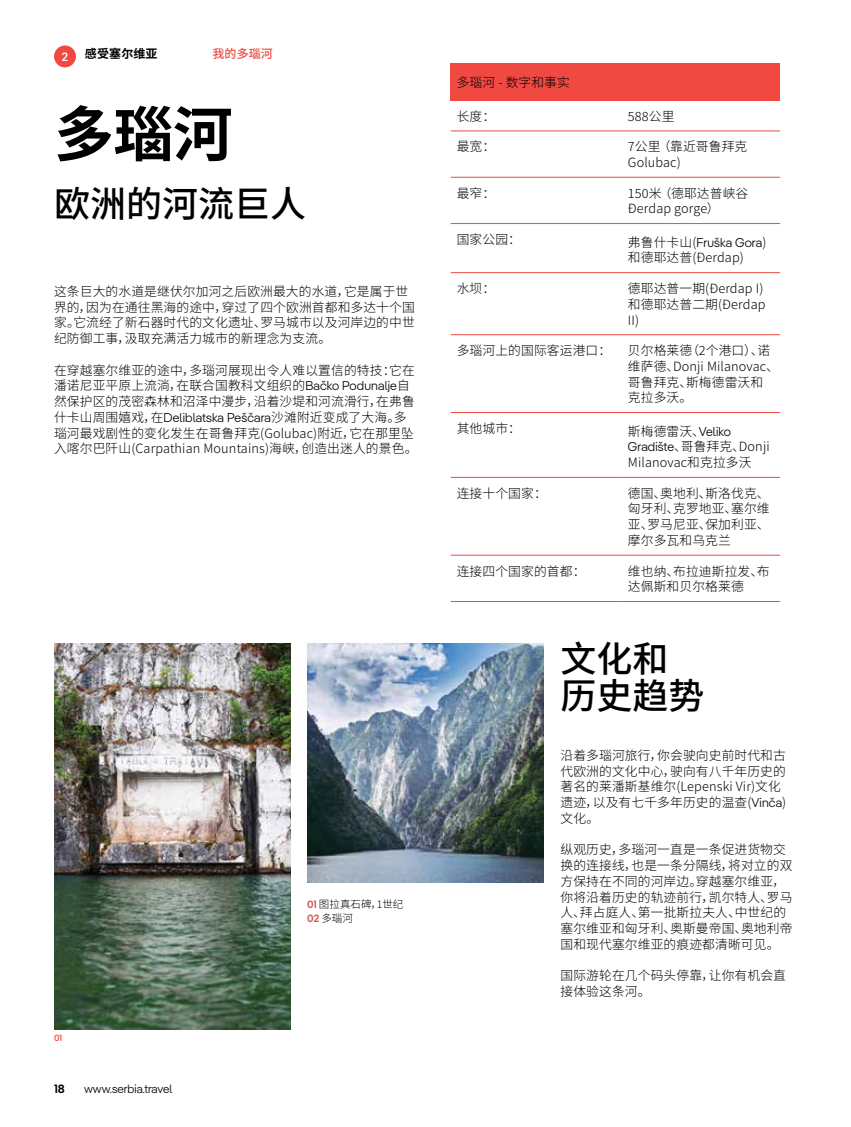
<style>
.page{position:relative;width:851px;height:1127px;background:#fff}
.page>*{position:absolute;margin:0;border:0;box-sizing:border-box;transform-origin:0 0}
.t1{font:700 60px "Noto Sans SC";color:#000}
.t2{font:500 36px/37.5px "Noto Sans SC";color:#000}
.t3{font:300 12.75px/15.8px "Noto Sans SC";letter-spacing:.01em;color:#000}
.t4{font:300 12.75px "Pangea";letter-spacing:.01em;color:#000}
.t5{font:300 12px "Pangea";color:#000}
.t6{font:700 12px "Noto Sans SC";letter-spacing:.01em;color:#000}
.t7{font:500 12px "Noto Sans SC";letter-spacing:.01em;color:#f04942}
.t8{font:600 12px "Pangea";color:#000}
.t9{font:500 12px "Pangea";color:#fff}
.t10{font:300 10.5px/13.5px "Noto Sans SC";color:#000101}
.t11{font:500 9px "Pangea";color:#f04942}
.s1{font-family:"Pangea"}
.s2{font-family:"Pangea";font-weight:600;color:#ce5c55}
.s3{font-family:"Noto Sans SC"}
.s4{font-family:"Pangea Afrikan Trial"}
</style>
<div class="page">
<div style="left:54px;top:45px;width:22px;height:22px;background:#f04942;border-radius:50%"></div>
<img style="left:54px;top:643px;width:236px;height:386px">
<div style="left:450px;top:63px;width:330px;height:37px;background:#f04942"></div>
<hr style="left:450px;top:601px;width:172px;height:1px;background:#f04942">
<hr style="left:622px;top:601px;width:158px;height:1px;background:#f04942">
<hr style="left:450px;top:131px;width:172px;height:1px;background:#f04942">
<hr style="left:622px;top:131px;width:158px;height:1px;background:#f04942">
<hr style="left:450px;top:177px;width:172px;height:1px;background:#f04942">
<hr style="left:622px;top:177px;width:158px;height:1px;background:#f04942">
<hr style="left:450px;top:223px;width:172px;height:1px;background:#f04942">
<hr style="left:622px;top:223px;width:158px;height:1px;background:#f04942">
<hr style="left:450px;top:272px;width:172px;height:1px;background:#f04942">
<hr style="left:622px;top:272px;width:158px;height:1px;background:#f04942">
<hr style="left:450px;top:334px;width:172px;height:1px;background:#f04942">
<hr style="left:622px;top:334px;width:158px;height:1px;background:#f04942">
<hr style="left:450px;top:412px;width:172px;height:1px;background:#f04942">
<hr style="left:622px;top:412px;width:158px;height:1px;background:#f04942">
<hr style="left:450px;top:477px;width:172px;height:1px;background:#f04942">
<hr style="left:622px;top:477px;width:158px;height:1px;background:#f04942">
<hr style="left:450px;top:555px;width:172px;height:1px;background:#f04942">
<hr style="left:622px;top:555px;width:158px;height:1px;background:#f04942">
<img style="left:307px;top:643px;width:236px;height:239px">
<p class="t9" style="left:62px;top:49px;width:8px">2</p>
<p class="t6" style="left:85px;top:47px;width:74px">感受塞尔维亚</p>
<p class="t7" style="left:212px;top:47px;width:62px">我的多瑙河</p>
<h1 class="t1" style="left:54px;top:100px;width:180px">多瑙河</h1>
<h2 class="t2" style="left:54px;top:185px;width:253px">欧洲的河流巨人</h2>
<p class="t3" style="left:54px;top:284px;width:362px">这条巨大的水道是继伏尔加河之后欧洲最大的水道，它是属于世界的，因为在通往黑海的途中，穿过了四个欧洲首都和多达十个国家。它流经了新石器时代的文化遗址、罗马城市以及河岸边的中世纪防御工事，汲取充满活力城市的新理念为支流。</p>
<p class="t3" style="left:54px;top:362px;width:365px">在穿越塞尔维亚的途中，多瑙河展现出令人难以置信的特技：它在潘诺尼亚平原上流淌，在联合国教科文组织的<span class="s1">Bačko Podunalje</span>自然保护区的茂密森林和沼泽中漫步，沿着沙堤和河流滑行，在弗鲁什卡山周围嬉戏，在<span class="s1">Deliblatska Peščara</span>沙滩附近变成了大海。多瑙河最戏剧性的变化发生在哥鲁拜克(Golubac)附近，它在那里坠入喀尔巴阡山(Carpathian Mountains)海峡，创造出迷人的景色。</p>
<p class="t11" style="left:54px;top:1031px;width:10px">01</p>
<p class="t8" style="left:54px;top:1080px;width:12px">18</p>
<p class="t5" style="left:84px;top:1080px;width:90px">www.serbia.travel</p>
<p class="t10" style="left:307px;top:898px;width:98px"><span class="s2">01</span> 图拉真石碑，1世纪<br><span class="s2">02</span> 多瑙河</p>
<p class="t3" style="left:456px;top:74px;width:115px">多瑙河 - 数字和事实</p>
<p class="t3" style="left:456px;top:108px;width:40px">长度：</p>
<p class="t3" style="left:628px;top:108px;width:48px">588公里</p>
<p class="t3" style="left:456px;top:139px;width:40px">最宽：</p>
<p class="t3" style="left:628px;top:139px;width:121px">7公里 （靠近哥鲁拜克<br>Golubac)</p>
<p class="t3" style="left:456px;top:185px;width:40px">最窄：</p>
<p class="t3" style="left:628px;top:185px;width:122px">150米 （德耶达普峡谷<br>Đerdap gorge）</p>
<p class="t3" style="left:456px;top:232px;width:66px">国家公园：</p>
<p class="t4" style="left:628px;top:234px;width:140px"><span class="s3">弗鲁什卡山(</span>Fruška Gora<span class="s3">)</span></p>
<p class="t3" style="left:628px;top:250px;width:117px">和德耶达普(Đerdap)</p>
<p class="t3" style="left:456px;top:281px;width:40px">水坝：</p>
<p class="t3" style="left:628px;top:281px;width:139px">德耶达普一期(Đerdap I)和德耶达普二期(Đerdap<br>II)</p>
<p class="t3" style="left:456px;top:343px;width:156px">多瑙河上的国际客运港口：</p>
<p class="t3" style="left:628px;top:343px;width:152px">贝尔格莱德（2个港口）、诺维萨德、Donji Milanovac、哥鲁拜克、斯梅德雷沃和克拉多沃。</p>
<p class="t3" style="left:456px;top:421px;width:66px">其他城市：</p>
<p class="t3" style="left:628px;top:423px;width:143px">斯梅德雷沃、<span class="s1">Veliko<br>Gradište</span>、哥鲁拜克、Donji<br>Milanovac和克拉多沃</p>
<p class="t3" style="left:456px;top:485px;width:92px">连接十个国家：</p>
<p class="t3" style="left:628px;top:485px;width:143px;text-align:justify">德国、奥地利、斯洛伐克、匈牙利、克罗地亚、塞尔维亚、罗马尼亚、保加利亚、摩尔多瓦和乌克兰</p>
<p class="t3" style="left:456px;top:563px;width:130px">连接四个国家的首都：</p>
<p class="t3" style="left:628px;top:563px;width:143px">维也纳、布拉迪斯拉发、布达佩斯和贝尔格莱德</p>
<h2 class="t2" style="left:560px;top:641px;width:145px">文化和历史趋势</h2>
<p class="t3" style="left:560px;top:747px;width:227px">沿着多瑙河旅行，你会驶向史前时代和古代欧洲的文化中心，驶向有八千年历史的著名的莱潘斯基维尔(Lepenski Vir)文化遗迹，以及有七千多年历史的温查(<span class="s4">Vinča</span>)文化。</p>
<p class="t3" style="left:560px;top:842px;width:233px">纵观历史，多瑙河一直是一条促进货物交换的连接线，也是一条分隔线，将对立的双方保持在不同的河岸边。穿越塞尔维亚，你将沿着历史的轨迹前行，凯尔特人、罗马人、拜占庭人、第一批斯拉夫人、中世纪的塞尔维亚和匈牙利、奥斯曼帝国、奥地利帝国和现代塞尔维亚的痕迹都清晰可见。</p>
<p class="t3" style="left:560px;top:968px;width:227px">国际游轮在几个码头停靠，让你有机会直接体验这条河。</p>
</div>
